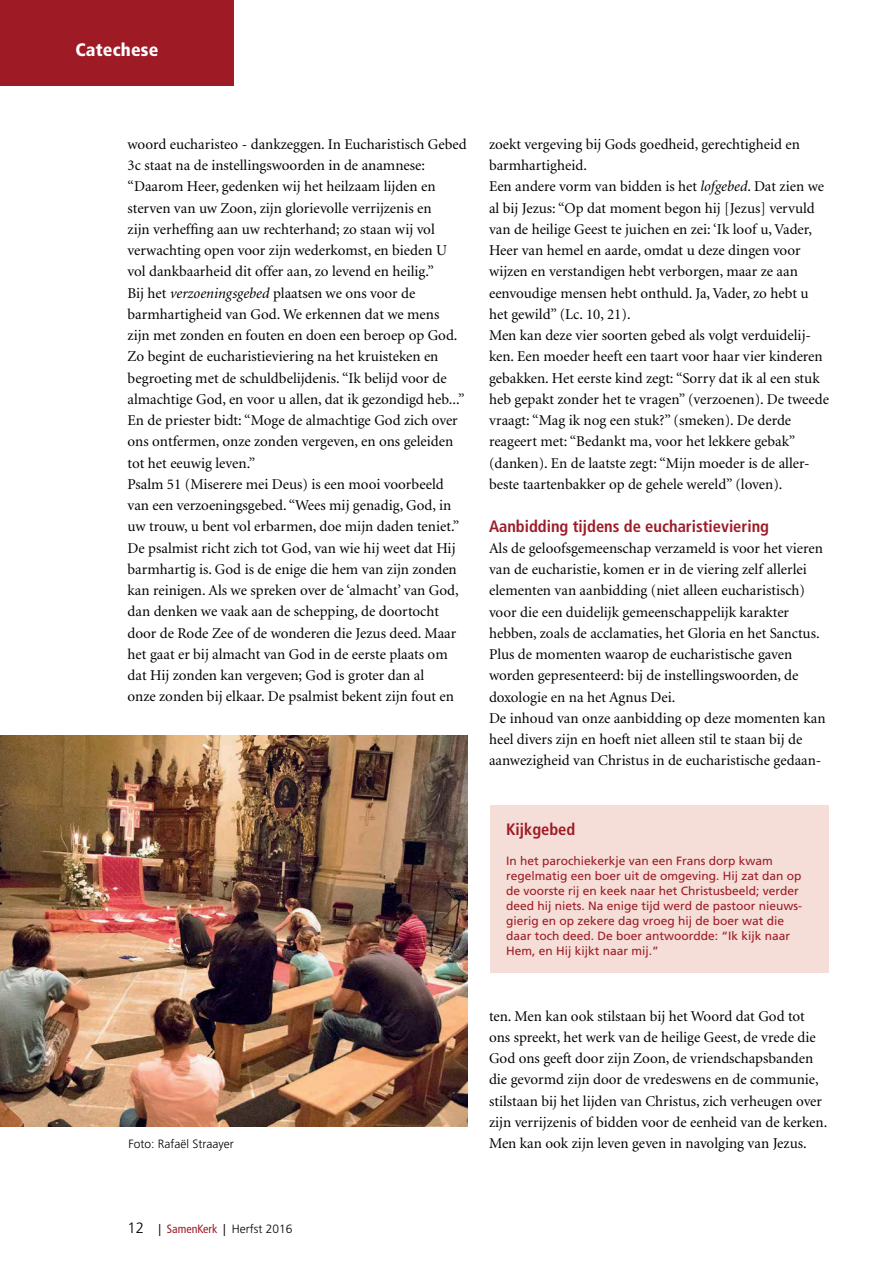
<style>
.page{position:relative;width:893px;height:1263px;background:#fff}
.page>*{position:absolute;margin:0;border:0;box-sizing:border-box;transform-origin:0 0}
.t1{font:900 condensed 18px "Frutiger";letter-spacing:.01em;color:#fff}
.t2{font:700 condensed 16.5px "Frutiger";color:#9e1b26}
.t3{font:15px/21.3px "Minion";color:#000001}
.t4{font:12px/15px "Frutiger";color:#9e1b26}
.t5{font:300 12px "Frutiger";color:#000001}
.s1{font-style:italic}
.s2{font-size:15px}
.s3{font-weight:400;font-stretch:condensed}
.s4{font-weight:400;font-stretch:condensed;color:#9e1b26}
</style>
<div class="page">
<div style="left:490px;top:805px;width:338px;height:168px;background:#f4ded7"></div>
<div style="left:0;top:0;width:234px;height:85px;background:#9e1b26"></div>
<img style="left:0;top:736px;width:468px;height:391px">
<img style="left:91px;top:1092px;width:180px;height:35px">
<p class="t1" style="left:75px;top:39px;width:85px">Catechese</p>
<p class="t3" style="left:128px;top:134px;width:341px">woord eucharisteo - dankzeggen. In Eucharistisch Gebed 3c staat na de instellingswoorden in de anamnese: “Daarom Heer, gedenken wij het heilzaam lijden en sterven van uw Zoon, zijn glorievolle verrijzenis en<br>zijn verheffing aan uw rechterhand; zo staan wij vol verwachting open voor zijn wederkomst, en bieden U vol dankbaarheid dit offer aan, zo levend en heilig.”<br>Bij het <span class="s1">verzoeningsgebed</span> plaatsen we ons voor de barmhartigheid van God. We erkennen dat we mens<br>zijn met zonden en fouten en doen een beroep op God.<br>Zo begint de eucharistieviering na het kruisteken en begroeting met de schuldbelijdenis. “Ik belijd voor de almachtige God, en voor u allen, dat ik gezondigd heb...” En de priester bidt: “Moge de almachtige God zich over ons ontfermen, onze zonden vergeven, en ons geleiden tot het eeuwig leven.”<br>Psalm 51 (Miserere mei Deus) is een mooi voorbeeld van een verzoeningsgebed. “Wees mij genadig, God, in uw trouw, u bent vol erbarmen, doe mijn daden teniet.” De psalmist richt zich tot God, van wie hij weet dat Hij barmhartig is. God is de enige die hem van zijn zonden kan reinigen. Als we spreken over de ‘almacht’ van God, dan denken we vaak aan de schepping, de doortocht door de Rode Zee of de wonderen die Jezus deed. Maar het gaat er bij almacht van God in de eerste plaats om dat Hij zonden kan vergeven; God is groter dan al<br>onze zonden bij elkaar. De psalmist bekent zijn fout en</p>
<p class="t5" style="left:129px;top:1137px;width:107px">Foto: Rafaël Straayer</p>
<p class="t3" style="left:489px;top:134px;width:342px">zoekt vergeving bij Gods goedheid, gerechtigheid en barmhartigheid.<br>Een andere vorm van bidden is het <span class="s1">lofgebed</span>. Dat zien we al bij Jezus: “Op dat moment begon hij [Jezus] vervuld van de heilige Geest te juichen en zei: ‘Ik loof u, Vader, Heer van hemel en aarde, omdat u deze dingen voor wijzen en verstandigen hebt verborgen, maar ze aan eenvoudige mensen hebt onthuld. Ja, Vader, zo hebt u het gewild” (Lc. 10, 21).<br>Men kan deze vier soorten gebed als volgt verduidelij&shy;ken. Een moeder heeft een taart voor haar vier kinderen gebakken. Het eerste kind zegt: “Sorry dat ik al een stuk heb gepakt zonder het te vragen” (verzoenen). De tweede vraagt: “Mag ik nog een stuk?” (smeken). De derde reageert met: “Bedankt ma, voor het lekkere gebak” (danken). En de laatste zegt: “Mijn moeder is de aller&shy;beste taartenbakker op de gehele wereld” (loven).</p>
<p class="t2" style="left:489px;top:516px;width:282px">Aanbidding tijdens de eucharistieviering</p>
<p class="t3" style="left:489px;top:538px;width:338px">Als de geloofsgemeenschap verzameld is voor het vieren van de eucharistie, komen er in de viering zelf allerlei elementen van aanbidding (niet alleen eucharistisch) voor die een duidelijk gemeenschappelijk karakter hebben, zoals de acclamaties, het Gloria en het Sanctus.<br>Plus de momenten waarop de eucharistische gaven worden gepresenteerd: bij de instellingswoorden, de doxologie en na het Agnus Dei.<br>De inhoud van onze aanbidding op deze momenten kan heel divers zijn en hoeft niet alleen stil te staan bij de aanwezigheid van Christus in de eucharistische gedaan-</p>
<p class="t2" style="left:506px;top:820px;width:71px">Kijkgebed</p>
<p class="t4" style="left:506px;top:854px;width:298px">In het parochiekerkje van een Frans dorp kwam regelmatig een boer uit de omgeving. Hij zat dan op de voorste rij en keek naar het Christusbeeld; verder deed hij niets. Na enige tijd werd de pastoor nieuws&shy;gierig en op zekere dag vroeg hij de boer wat die daar toch deed. De boer antwoordde: “Ik kijk naar Hem, en Hij kijkt naar mij.”</p>
<p class="t3" style="left:489px;top:1006px;width:340px">ten. Men kan ook stilstaan bij het Woord dat God tot ons spreekt, het werk van de heilige Geest, de vrede die God ons geeft door zijn Zoon, de vriendschapsbanden die gevormd zijn door de vredeswens en de communie, stilstaan bij het lijden van Christus, zich verheugen over zijn verrijzenis of bidden voor de eenheid van de kerken.<br>Men kan ook zijn leven geven in navolging van Jezus.</p>
<p class="t5" style="left:128px;top:1222px;width:166px"><span class="s2">12</span> <span class="s3">|</span> <span class="s4">SamenKerk</span> <span class="s3">|</span> Herfst 2016</p>
</div>
